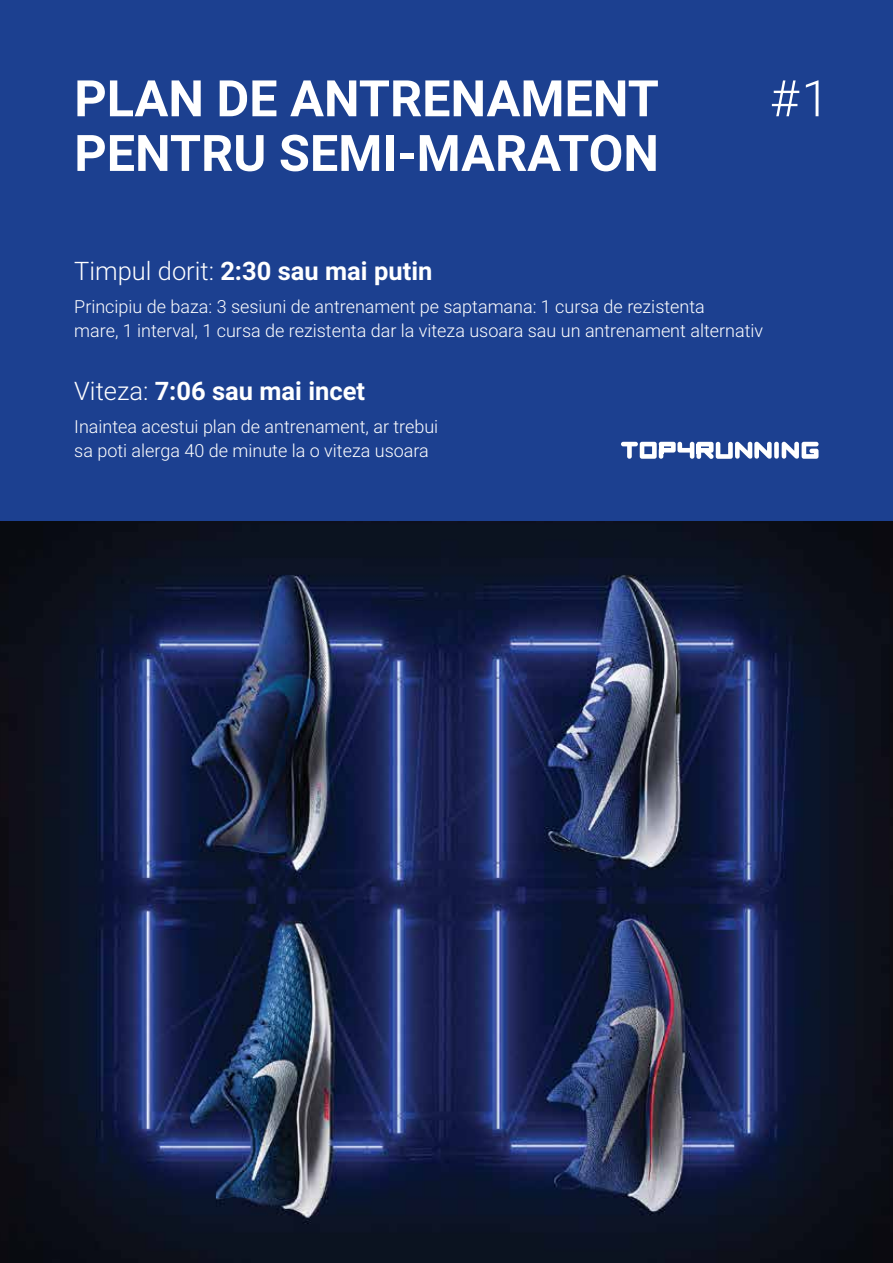
<style>
.page{position:relative;width:893px;height:1263px;background:#fff}
.page>*{position:absolute;margin:0;border:0;box-sizing:border-box;transform-origin:0 0}
.t1{font:700 50.4px/54.6px "Roboto";color:#fff}
.t2{font:300 50.4px "Roboto";color:#fff}
.t3{font:700 25.5px "Roboto";color:#fff}
.t4{font:300 18px/24px "Roboto";color:#fff}
.s1{font-weight:300}
</style>
<div class="page">
<img style="left:0;top:520px;width:893px;height:743px">
<div style="left:0;top:0;width:893px;height:520px;background:#1c4090"></div>
<svg style="left:621px;top:442px;width:197px;height:17px"></svg>
<div style="left:696px;top:444px;width:5px;height:9px;background:#fff"></div>
<h1 class="t1" style="left:74px;top:69px;width:586px">PLAN DE ANTRENAMENT<br>PENTRU SEMI-MARATON</h1>
<h1 class="t2" style="left:770px;top:63px;width:61px">#1</h1>
<h2 class="t3" style="left:74px;top:253px;width:360px"><span class="s1">Timpul dorit:</span> 2:30 sau mai putin</h2>
<p class="t4" style="left:74px;top:293px;width:690px">Principiu de baza: 3 sesiuni de antrenament pe saptamana: 1 cursa de rezistenta<br>mare, 1 interval, 1 cursa de rezistenta dar la viteza usoara sau un antrenament alternativ</p>
<h2 class="t3" style="left:74px;top:373px;width:292px"><span class="s1">Viteza:</span> 7:06 sau mai incet</h2>
<p class="t4" style="left:74px;top:414px;width:366px">Inaintea acestui plan de antrenament, ar trebui sa poti alerga 40 de minute la o viteza usoara</p>
</div>
